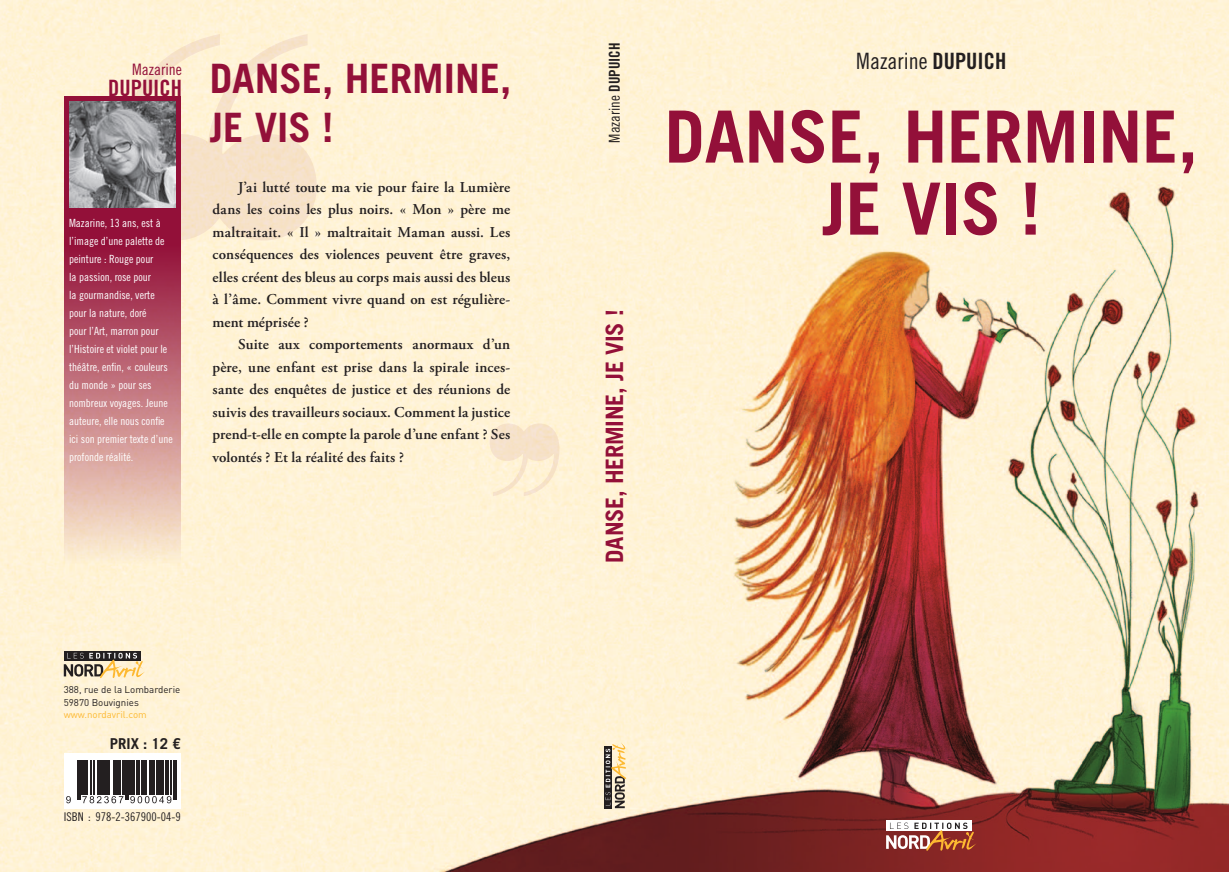
<style>
.page{position:relative;width:1229px;height:872px;background:#fff}
.page>*{position:absolute;margin:0;border:0;box-sizing:border-box;transform-origin:0 0}
.t1{font:700 72px/72px "Trade Gothic LT Std";letter-spacing:-.005em;color:#931039;text-align:center}
.t2{font:700 40.5px/48.6px "Trade Gothic LT Std";color:#931039}
.t3{font:700 24px "Trade Gothic LT Std";letter-spacing:-.01em;color:#931039}
.t4{font:22.5px "Trade Gothic LT Std Cn 18";color:#231f20}
.t5{font:22.5px "Trade Gothic LT Std Bd Cn 20";color:#931039}
.t6{font:15.75px "Trade Gothic LT Std Cn 18";color:#931039}
.t7{font:600 15px/22.5px "Adobe Garamond Pro";letter-spacing:.005em;color:#231f20;text-align:justify}
.t8{font:15px "Trade Gothic LT Std Cn 18";color:#231f20}
.t9{font:700 15px "Trade Gothic LT Std";color:#231f20}
.t10{font:12px "Trade Gothic LT Std Cn 18";color:#231f20}
.t11{font:11.25px/18px "Trade Gothic LT Std Cn 18";color:#fff}
.t12{font:9.75px "DIN";color:#231f20}
.t13{font:9.75px "DIN";color:#fdb931}
.s1{font-family:"Trade Gothic LT Std Bd Cn 20"}
</style>
<div class="page">
<img style="left:0;top:0;width:1229px;height:872px">
<svg style="left:119px;top:34px;width:198px;height:206px;background:#faeacf"></svg>
<svg style="left:64px;top:96px;width:117px;height:467px;background:#c0717c"></svg>
<img style="left:69px;top:101px;width:106px;height:106px">
<svg style="left:64px;top:753px;width:117px;height:55px"></svg>
<svg style="left:66px;top:796px;width:5px;height:7px"></svg>
<hr style="left:77px;top:760px;width:1px;height:39px;background:#231f20">
<hr style="left:79px;top:760px;width:1px;height:39px;background:#231f20">
<hr style="left:81px;top:760px;width:3px;height:34px;background:#231f20">
<hr style="left:86px;top:760px;width:2px;height:34px;background:#231f20">
<hr style="left:91px;top:760px;width:1px;height:34px;background:#231f20">
<hr style="left:94px;top:760px;width:1px;height:34px;background:#231f20">
<hr style="left:97px;top:760px;width:2px;height:34px;background:#231f20">
<hr style="left:100px;top:760px;width:2px;height:34px;background:#231f20">
<hr style="left:103px;top:760px;width:4px;height:34px;background:#231f20">
<hr style="left:108px;top:760px;width:2px;height:34px;background:#231f20">
<hr style="left:114px;top:760px;width:1px;height:34px;background:#231f20">
<hr style="left:116px;top:760px;width:1px;height:34px;background:#231f20">
<hr style="left:118px;top:760px;width:3px;height:34px;background:#231f20">
<hr style="left:122px;top:760px;width:2px;height:34px;background:#231f20">
<svg style="left:82px;top:796px;width:41px;height:7px"></svg>
<hr style="left:125px;top:760px;width:1px;height:39px;background:#231f20">
<hr style="left:127px;top:760px;width:1px;height:39px;background:#231f20">
<hr style="left:129px;top:760px;width:3px;height:34px;background:#231f20">
<hr style="left:133px;top:760px;width:2px;height:34px;background:#231f20">
<hr style="left:137px;top:760px;width:3px;height:34px;background:#231f20">
<hr style="left:142px;top:760px;width:1px;height:34px;background:#231f20">
<hr style="left:144px;top:760px;width:3px;height:34px;background:#231f20">
<hr style="left:149px;top:760px;width:1px;height:34px;background:#231f20">
<hr style="left:151px;top:760px;width:3px;height:34px;background:#231f20">
<hr style="left:156px;top:760px;width:1px;height:34px;background:#231f20">
<hr style="left:159px;top:760px;width:1px;height:34px;background:#231f20">
<hr style="left:161px;top:760px;width:3px;height:34px;background:#231f20">
<hr style="left:166px;top:760px;width:3px;height:34px;background:#231f20">
<hr style="left:170px;top:760px;width:1px;height:34px;background:#231f20">
<svg style="left:130px;top:796px;width:41px;height:7px"></svg>
<hr style="left:173px;top:760px;width:1px;height:39px;background:#231f20">
<hr style="left:175px;top:760px;width:1px;height:39px;background:#231f20">
<svg style="left:490px;top:423px;width:69px;height:73px;background:#fae9ce"></svg>
<div style="left:886px;top:820px;width:85px;height:11px;background:#fff"></div>
<svg style="left:886px;top:822px;width:91px;height:28px"></svg>
<svg style="left:64px;top:651px;width:76px;height:2px"></svg>
<svg style="left:64px;top:653px;width:81px;height:25px;background:#a99a7f"></svg>
<svg style="left:604px;top:746px;width:2px;height:62px"></svg>
<svg style="left:606px;top:742px;width:20px;height:66px"></svg>
<p class="t6" style="left:132px;top:60px;width:51px">Mazarine</p>
<p class="t5" style="left:108px;top:74px;width:75px">DUPUICH</p>
<p class="t11" style="left:69px;top:214px;width:105px">Mazarine, 13 ans, est à l’image d’une palette de peinture : Rouge pour<br>la passion, rose pour<br>la gourmandise, verte pour la nature, doré<br>pour l’Art, marron pour l’Histoire et violet pour le théâtre, enfin, « couleurs du monde » pour ses nombreux voyages. Jeune auteure, elle nous confie ici son premier texte d’une profonde réalité.</p>
<p class="t2" style="left:210px;top:54px;width:303px">DANSE, HERMINE,<br>JE VIS !</p>
<p class="t7" style="left:213px;top:176px;width:299px;text-indent:26px">J’ai lutté toute ma vie pour faire la Lumière dans les coins les plus noirs. « Mon » père me maltraitait. « Il » maltraitait Maman aussi. Les conséquences des violences peuvent être graves, elles créent des bleus au corps mais aussi des bleus à l’âme. Comment vivre quand on est régulière&shy;ment méprisée ?</p>
<p class="t7" style="left:213px;top:333px;width:299px;text-indent:26px">Suite aux comportements anormaux d’un père, une enfant est prise dans la spirale inces&shy;sante des enquêtes de justice et des réunions de suivis des travailleurs sociaux. Comment la justice prend-t-elle en compte la parole d’une enfant ? Ses volontés ? Et la réalité des faits ?</p>
<p class="t12" style="left:64px;top:683px;width:118px">388, rue de la Lombarderie</p>
<p class="t12" style="left:64px;top:696px;width:77px">59870 Bouvignies</p>
<p class="t13" style="left:64px;top:708px;width:84px">www.nordavril.com</p>
<p class="t9" style="left:110px;top:734px;width:72px">PRIX : 12 €</p>
<p class="t10" style="left:64px;top:809px;width:118px">ISBN : 978-2-367900-04-9</p>
<p class="t8" style="left:606px;top:142px;width:101px;rotate:-90deg">Mazarine <span class="s1">DUPUICH</span></p>
<p class="t3" style="left:600px;top:562px;width:255px;rotate:-90deg">DANSE, HERMINE, JE VIS !</p>
<p class="t4" style="left:856px;top:48px;width:151px">Mazarine <span class="s1">DUPUICH</span></p>
<p class="t1" style="left:665px;top:100px;width:535px">DANSE, HERMINE,<br>JE VIS !</p>
</div>
